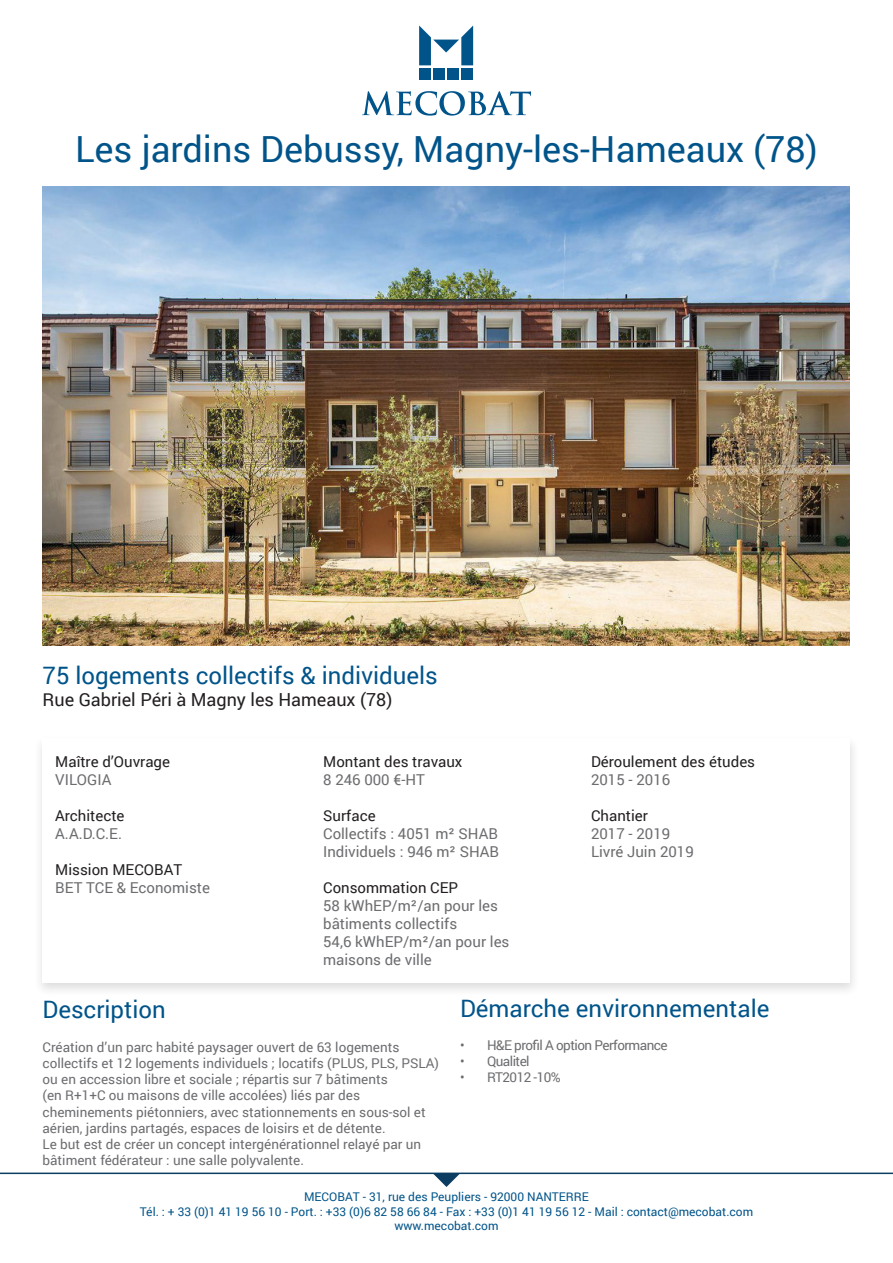
<style>
.page{position:relative;width:893px;height:1263px;background:#fff}
.page>*{position:absolute;margin:0;border:0;box-sizing:border-box;transform-origin:0 0}
.t1{font:36px "Roboto";color:#01548a}
.t2{font:24px "Roboto";color:#01548a}
.t3{font:18px "Roboto";color:#231f20}
.t4{font:15px/18px "Roboto";color:#6c6d70}
.t5{font:15px "Roboto";color:#231f20}
.t6{font:13.5px/16.2px "Roboto";color:#6c6d70}
.t7{font:13.5px "Roboto";letter-spacing:-.04em;color:#6c6d70}
.t8{font:12px/14.4px "Roboto";color:#01548a;text-align:center}
</style>
<div class="page">
<div style="left:34px;top:735px;width:826px;height:262px;background:#231f20;opacity:.15"></div>
<div style="left:43px;top:738px;width:807px;height:244px;background:#fff"></div>
<div style="left:419px;top:68px;width:12px;height:12px;background:#01548a"></div>
<div style="left:461px;top:68px;width:12px;height:12px;background:#01548a"></div>
<div style="left:447px;top:68px;width:12px;height:12px;background:#01548a"></div>
<div style="left:433px;top:68px;width:12px;height:12px;background:#01548a"></div>
<svg style="left:419px;top:26px;width:54px;height:39px"></svg>
<svg style="left:362px;top:91px;width:169px;height:25px"></svg>
<svg style="left:433px;top:1174px;width:27px;height:13px"></svg>
<hr style="left:0;top:1172px;width:893px;height:2px;background:#0a3d61">
<img style="left:43px;top:186px;width:806px;height:460px">
<p class="t1" style="left:75px;top:124px;width:744px">Les jardins Debussy, Magny-les-Hameaux (78)</p>
<p class="t2" style="left:43px;top:659px;width:397px">75 logements collectifs &amp; individuels</p>
<p class="t3" style="left:43px;top:687px;width:351px">Rue Gabriel Péri à Magny les Hameaux (78)</p>
<p class="t5" style="left:55px;top:751px;width:116px">Maître d’Ouvrage</p>
<p class="t4" style="left:55px;top:770px;width:58px">VILOGIA</p>
<p class="t5" style="left:55px;top:805px;width:71px">Architecte</p>
<p class="t4" style="left:55px;top:824px;width:68px">A.A.D.C.E.</p>
<p class="t5" style="left:55px;top:859px;width:128px">Mission MECOBAT</p>
<p class="t4" style="left:55px;top:878px;width:156px">BET TCE &amp; Economiste</p>
<p class="t5" style="left:323px;top:751px;width:141px">Montant des travaux</p>
<p class="t4" style="left:323px;top:770px;width:103px">8 246 000 €-HT</p>
<p class="t5" style="left:323px;top:805px;width:54px">Surface</p>
<p class="t4" style="left:323px;top:824px;width:176px">Collectifs : 4051 m² SHAB</p>
<p class="t4" style="left:323px;top:842px;width:177px">Individuels : 946 m² SHAB</p>
<p class="t5" style="left:323px;top:877px;width:136px">Consommation CEP</p>
<p class="t4" style="left:323px;top:896px;width:176px">58 kWhEP/m²/an pour les bâtiments collectifs</p>
<p class="t4" style="left:323px;top:932px;width:188px">54,6 kWhEP/m²/an pour les maisons de ville</p>
<p class="t5" style="left:591px;top:751px;width:166px">Déroulement des études</p>
<p class="t4" style="left:591px;top:770px;width:81px">2015 - 2016</p>
<p class="t5" style="left:591px;top:805px;width:58px">Chantier</p>
<p class="t4" style="left:591px;top:824px;width:81px">2017 - 2019</p>
<p class="t4" style="left:591px;top:842px;width:104px">Livré Juin 2019</p>
<p class="t2" style="left:43px;top:992px;width:125px">Description</p>
<p class="t6" style="left:43px;top:1038px;width:398px">Création d’un parc habité paysager ouvert de 63 logements collectifs et 12 logements individuels ; locatifs (PLUS, PLS, PSLA) ou en accession libre et sociale ; répartis sur 7 bâtiments<br>(en R+1+C ou maisons de ville accolées) liés par des cheminements piétonniers, avec stationnements en sous-sol et aérien, jardins partagés, espaces de loisirs et de détente.</p>
<p class="t6" style="left:43px;top:1135px;width:380px">Le but est de créer un concept intergénérationnel relayé par un bâtiment fédérateur : une salle polyvalente.</p>
<p class="t2" style="left:460px;top:992px;width:311px">Démarche environnementale</p>
<p class="t7" style="left:460px;top:1035px;width:209px">• H&amp;E profil A option Performance</p>
<p class="t7" style="left:460px;top:1051px;width:71px">• Qualitel</p>
<p class="t7" style="left:460px;top:1068px;width:102px">• RT2012 -10%</p>
<p class="t8" style="left:140px;top:1189px;width:615px">MECOBAT - 31, rue des Peupliers - 92000 NANTERRE<br>Tél. : + 33 (0)1 41 19 56 10 - Port. : +33 (0)6 82 58 66 84 - Fax : +33 (0)1 41 19 56 12 - Mail : contact@mecobat.com www.mecobat.com</p>
</div>
